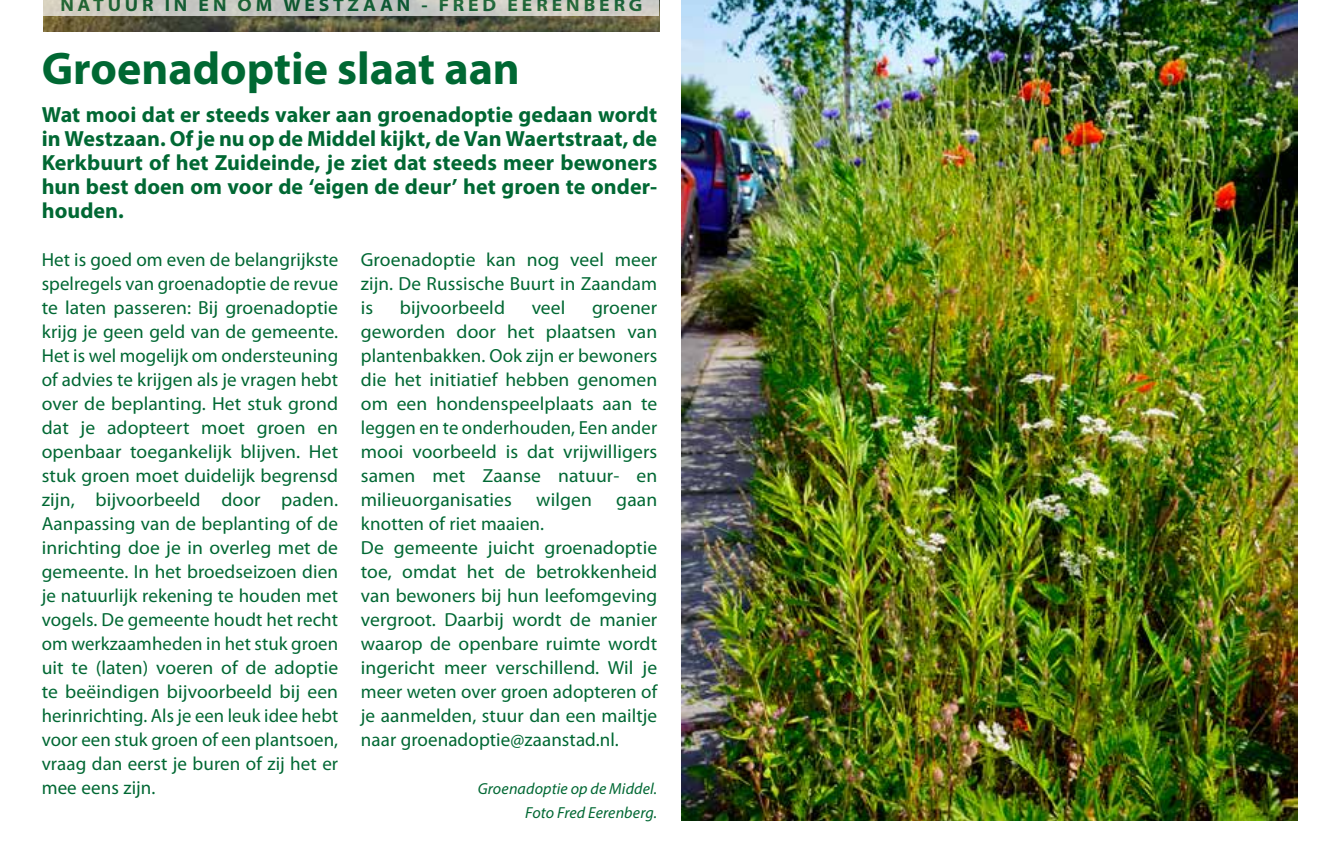
<style>
.page{position:relative;width:1331px;height:845px;background:#fff}
.page>*{position:absolute;margin:0;border:0;box-sizing:border-box;transform-origin:0 0}
.t1{font:700 46px "Myriad Pro";color:#006833}
.t2{font:700 22px/24px "Myriad Pro";letter-spacing:.005em;color:#006833;text-align:justify}
.t3{font:19px/24px "Myriad Pro";letter-spacing:.005em;color:#006833;text-align:justify}
.t4{font:700 semi-expanded 18px "Myriad Pro";letter-spacing:.215em;color:#006833}
.t5{font:italic 16px/24px "Myriad Pro";letter-spacing:.01em;color:#006833;text-align:right}
</style>
<div class="page">
<img style="left:44px;top:16px;width:615px;height:16px">
<svg style="left:44px;top:0;width:615px;height:16px;background:#cacac3"></svg>
<img style="left:681px;top:0;width:615px;height:820px">
<p class="t4" style="left:60px;top:-7px;width:583px">NATUUR IN EN OM WESTZAAN - FRED EERENBERG</p>
<h1 class="t1" style="left:42px;top:39px;width:479px">Groenadoptie slaat aan</h1>
<p class="t2" style="left:42px;top:102px;width:617px">Wat mooi dat er steeds vaker aan groenadoptie gedaan wordt in Westzaan. Of je nu op de Middel kijkt, de Van Waertstraat, de Kerkbuurt of het Zuideinde, je ziet dat steeds meer bewoners hun best doen om voor de ‘eigen de deur’ het groen te onder&shy;houden.</p>
<p class="t3" style="left:42px;top:248px;width:298px">Het is goed om even de belangrijkste spelregels van groenadoptie de revue te laten passeren: Bij groenadoptie krijg je geen geld van de gemeente.<br>Het is wel mogelijk om ondersteuning of advies te krijgen als je vragen hebt over de beplanting. Het stuk grond dat je adopteert moet groen en openbaar toegankelijk blijven. Het stuk groen moet duidelijk begrensd zijn, bijvoorbeeld door paden.<br>Aanpassing van de beplanting of de inrichting doe je in overleg met de gemeente. In het broedseizoen dien je natuurlijk rekening te houden met vogels. De gemeente houdt het recht om werkzaamheden in het stuk groen uit te (laten) voeren of de adoptie te beëindigen bijvoorbeeld bij een herinrichting. Als je een leuk idee hebt voor een stuk groen of een plantsoen, vraag dan eerst je buren of zij het er mee eens zijn.</p>
<p class="t3" style="left:361px;top:248px;width:298px">Groenadoptie kan nog veel meer zijn. De Russische Buurt in Zaandam is</p>
<p class="t3" style="left:400px;top:296px;width:107px">bijvoorbeeld</p>
<p class="t3" style="left:531px;top:296px;width:35px">veel</p>
<p class="t3" style="left:361px;top:296px;width:298px;text-indent:231px">groener geworden door het plaatsen van plantenbakken. Ook zijn er bewoners die het initiatief hebben genomen om een hondenspeelplaats aan te leggen en te onderhouden, Een ander mooi voorbeeld is dat vrijwilligers samen met Zaanse natuur- en milieuorganisaties</p>
<p class="t3" style="left:536px;top:488px;width:57px">wilgen</p>
<p class="t3" style="left:616px;top:488px;width:42px">gaan</p>
<p class="t3" style="left:361px;top:512px;width:298px;text-align:left">knotten of riet maaien.<br>De gemeente juicht groenadoptie toe, omdat het de betrokkenheid van bewoners bij hun leefomgeving vergroot. Daarbij wordt de manier waarop de openbare ruimte wordt ingericht meer verschillend. Wil je meer weten over groen adopteren of je aanmelden, stuur dan een mailtje naar groenadoptie@zaanstad.nl.</p>
<p class="t5" style="left:477px;top:777px;width:181px">Groenadoptie op de Middel.<br>Foto Fred Eerenberg.</p>
</div>
